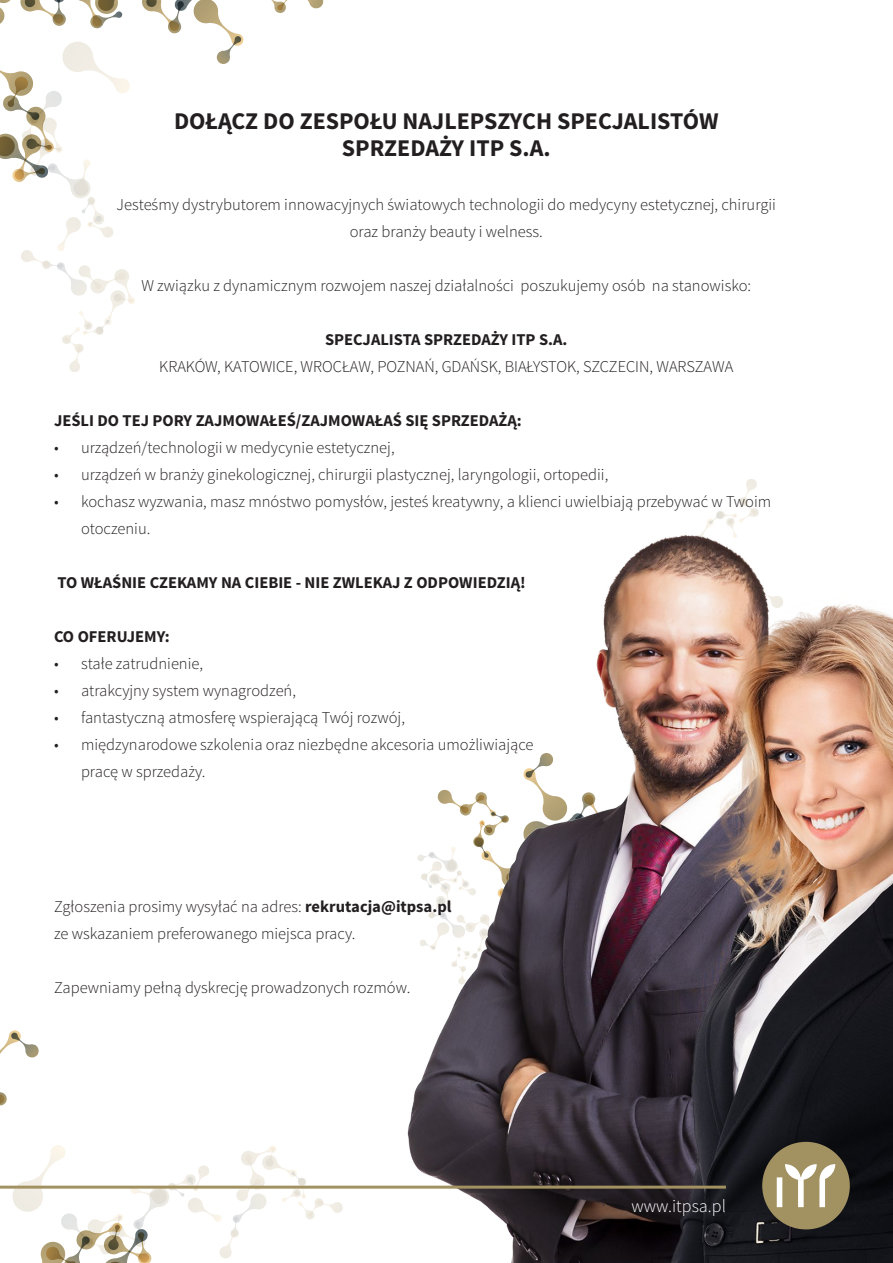
<style>
.page{position:relative;width:893px;height:1263px;background:#fff}
.page>*{position:absolute;margin:0;border:0;box-sizing:border-box;transform-origin:0 0}
.t1{font:700 24px/27px "Source Sans Pro";color:#231f20;text-align:center}
.t2{font:300 18px "Source Sans Pro";color:#fff}
.t3{font:300 16.5px/27px "Source Sans Pro";color:#231f20}
.t4{font:700 16.5px "Source Sans Pro";color:#231f20}
.s1{font-weight:700}
</style>
<div class="page">
<img style="left:392px;top:513px;width:501px;height:750px">
<svg style="left:0;top:1092px;width:7px;height:14px"></svg>
<svg style="left:12px;top:1145px;width:331px;height:118px"></svg>
<svg style="left:0;top:1030px;width:39px;height:28px"></svg>
<svg style="left:271px;top:0;width:53px;height:13px"></svg>
<svg style="left:0;top:0;width:244px;height:372px"></svg>
<hr style="left:0;top:1185px;width:726px;height:3px;background:#a29161">
<div style="left:762px;top:1142px;width:88px;height:87px;background:#a29161;border-radius:50%"></div>
<svg style="left:777px;top:1164px;width:58px;height:43px"></svg>
<h1 class="t1" style="left:174px;top:108px;width:546px">DOŁĄCZ DO ZESPOŁU NAJLEPSZYCH SPECJALISTÓW<br>SPRZEDAŻY ITP S.A.</h1>
<p class="t3" style="left:117px;top:191px;width:661px;text-align:center">Jesteśmy dystrybutorem innowacyjnych światowych technologii do medycyny estetycznej, chirurgii oraz branży beauty i welness.</p>
<p class="t3" style="left:141px;top:272px;width:611px">W związku z dynamicznym rozwojem naszej działalności poszukujemy osób na stanowisko:</p>
<p class="t4" style="left:325px;top:328px;width:244px">SPECJALISTA SPRZEDAŻY ITP S.A.</p>
<p class="t3" style="left:159px;top:353px;width:575px">KRAKÓW, KATOWICE, WROCŁAW, POZNAŃ, GDAŃSK, BIAŁYSTOK, SZCZECIN, WARSZAWA</p>
<p class="t4" style="left:54px;top:409px;width:469px">JEŚLI DO TEJ PORY ZAJMOWAŁEŚ/ZAJMOWAŁAŚ SIĘ SPRZEDAŻĄ:</p>
<p class="t3" style="left:54px;top:434px;width:342px">• urządzeń/technologii w medycynie estetycznej,</p>
<p class="t3" style="left:54px;top:461px;width:556px">• urządzeń w branży ginekologicznej, chirurgii plastycznej, laryngologii, ortopedii,</p>
<p class="t3" style="left:81px;top:488px;width:692px;text-indent:-27px">• kochasz wyzwania, masz mnóstwo pomysłów, jesteś kreatywny, a klienci uwielbiają przebywać w Twoim otoczeniu.</p>
<p class="t4" style="left:57px;top:571px;width:470px">TO WŁAŚNIE CZEKAMY NA CIEBIE - NIE ZWLEKAJ Z ODPOWIEDZIĄ!</p>
<p class="t4" style="left:54px;top:625px;width:117px">CO OFERUJEMY:</p>
<p class="t3" style="left:54px;top:650px;width:151px">• stałe zatrudnienie,</p>
<p class="t3" style="left:54px;top:677px;width:244px">• atrakcyjny system wynagrodzeń,</p>
<p class="t3" style="left:54px;top:704px;width:352px">• fantastyczną atmosferę wspierającą Twój rozwój,</p>
<p class="t3" style="left:81px;top:731px;width:454px;text-indent:-27px">• międzynarodowe szkolenia oraz niezbędne akcesoria umożliwiające pracę w sprzedaży.</p>
<p class="t3" style="left:54px;top:893px;width:399px">Zgłoszenia prosimy wysyłać na adres: <span class="s1">rekrutacja@itpsa.pl </span>ze wskazaniem preferowanego miejsca pracy.</p>
<p class="t3" style="left:54px;top:974px;width:358px">Zapewniamy pełną dyskrecję prowadzonych rozmów.</p>
<p class="t2" style="left:631px;top:1195px;width:96px">www.itpsa.pl</p>
</div>
